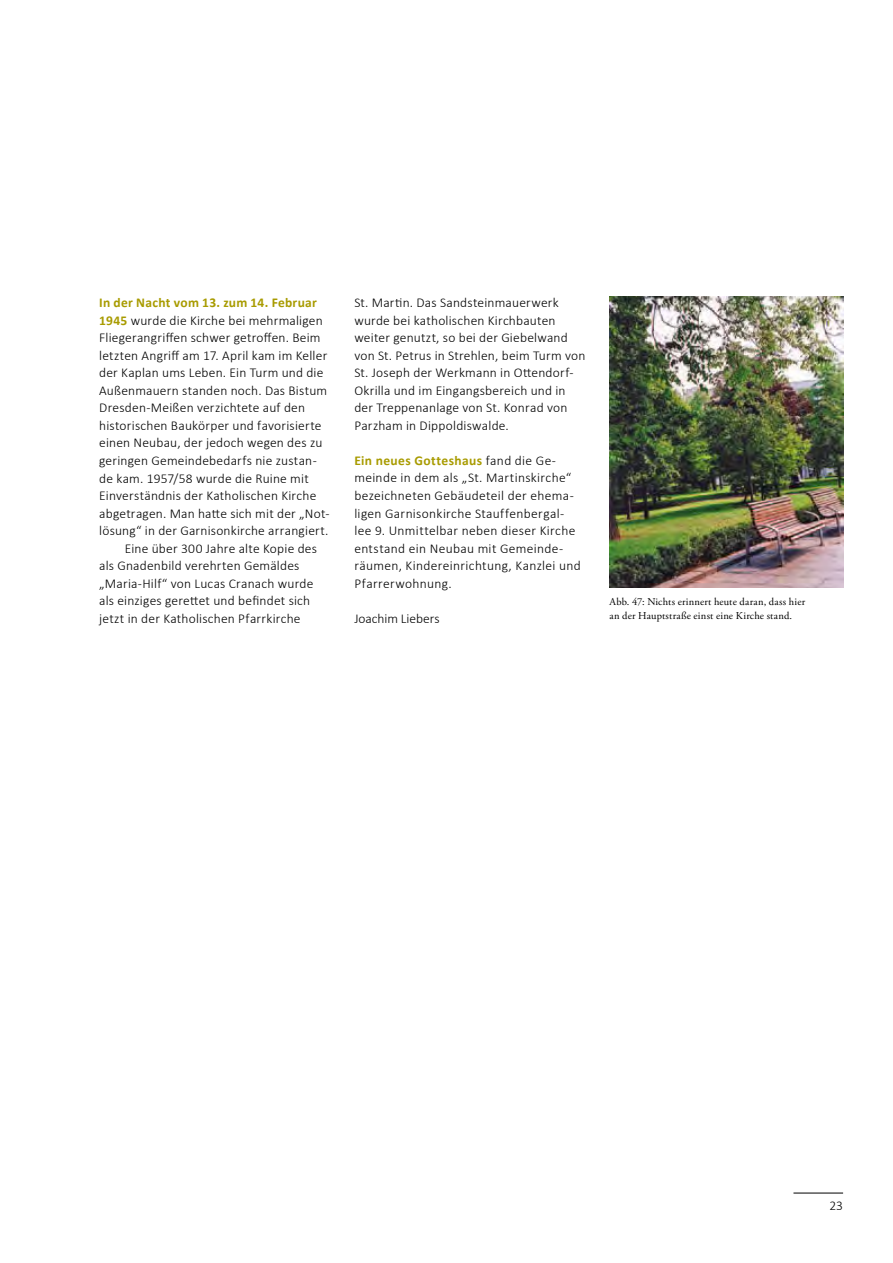
<style>
.page{position:relative;width:893px;height:1263px;background:#fff}
.page>*{position:absolute;margin:0;border:0;box-sizing:border-box;transform-origin:0 0}
.t1{font:300 13.5px/17.5px "Calibri";letter-spacing:.015em;color:#000}
.t2{font:700 13.5px "Calibri";letter-spacing:.02em;color:#a89b00}
.t3{font:300 13.5px "Calibri";letter-spacing:-.005em;color:#000}
.t4{font:10.5px/13.5px "Adobe Garamond Pro";letter-spacing:.02em;color:#000}
.s1{font-weight:700;color:#a89b00}
</style>
<div class="page">
<hr style="left:793px;top:1193px;width:50px;height:1px;background:#000">
<img style="left:609px;top:296px;width:234px;height:292px">
<p class="t2" style="left:99px;top:293px;width:219px">In der Nacht vom 13. zum 14. Februar</p>
<p class="t1" style="left:99px;top:311px;width:225px"><span class="s1">1945</span> wurde die Kirche bei mehrmaligen</p>
<p class="t1" style="left:99px;top:329px;width:223px">Fliegerangriffen schwer getroffen. Beim</p>
<p class="t1" style="left:99px;top:346px;width:230px">letzten Angriff am 17. April kam im Keller</p>
<p class="t1" style="left:99px;top:364px;width:226px">der Kaplan ums Leben. Ein Turm und die</p>
<p class="t1" style="left:99px;top:381px;width:229px">Außenmauern standen noch. Das Bistum</p>
<p class="t1" style="left:99px;top:399px;width:207px">Dresden-Meißen verzichtete auf den</p>
<p class="t1" style="left:99px;top:416px;width:224px">historischen Baukörper und favorisierte</p>
<p class="t1" style="left:99px;top:434px;width:225px">einen Neubau, der jedoch wegen des zu</p>
<p class="t1" style="left:99px;top:452px;width:219px">geringen Gemeindebedarfs nie zustan-</p>
<p class="t1" style="left:99px;top:469px;width:211px">de kam. 1957/58 wurde die Ruine mit</p>
<p class="t1" style="left:99px;top:487px;width:219px">Einverständnis der Katholischen Kirche</p>
<p class="t1" style="left:99px;top:504px;width:232px">abgetragen. Man hatte sich mit der „Not-</p>
<p class="t1" style="left:99px;top:522px;width:231px">lösung“ in der Garnisonkirche arrangiert.</p>
<p class="t1" style="left:125px;top:539px;width:194px">Eine über 300 Jahre alte Kopie des</p>
<p class="t1" style="left:99px;top:557px;width:202px">als Gnadenbild verehrten Gemäldes</p>
<p class="t1" style="left:99px;top:574px;width:216px">„Maria-Hilf“ von Lucas Cranach wurde</p>
<p class="t1" style="left:99px;top:592px;width:213px">als einziges gerettet und befindet sich</p>
<p class="t1" style="left:99px;top:609px;width:203px">jetzt in der Katholischen Pfarrkirche</p>
<p class="t1" style="left:354px;top:294px;width:233px">St. Martin. Das Sandsteinmauerwerk wurde bei katholischen Kirchbauten weiter genutzt, so bei der Giebelwand von St. Petrus in Strehlen, beim Turm von St. Joseph der Werkmann in Ottendorf-Okrilla und im Eingangsbereich und in der Treppenanlage von St. Konrad von Parzham in Dippoldiswalde.</p>
<p class="t1" style="left:354px;top:451px;width:228px"><span class="s1">Ein neues Gotteshaus</span> fand die Ge&shy;meinde in dem als „St. Martinskirche“ bezeichneten Gebäudeteil der ehema&shy;ligen Garnisonkirche Stauffenbergal&shy;lee 9. Unmittelbar neben dieser Kirche entstand ein Neubau mit Gemeinde&shy;räumen, Kindereinrichtung, Kanzlei und Pfarrerwohnung.</p>
<p class="t3" style="left:354px;top:610px;width:87px">Joachim Liebers</p>
<p class="t4" style="left:609px;top:596px;width:197px">Abb. 47: Nichts erinnert heute daran, dass hier an der Hauptstraße einst eine Kirche stand.</p>
<p class="t1" style="left:829px;top:1197px;width:15px">23</p>
</div>
